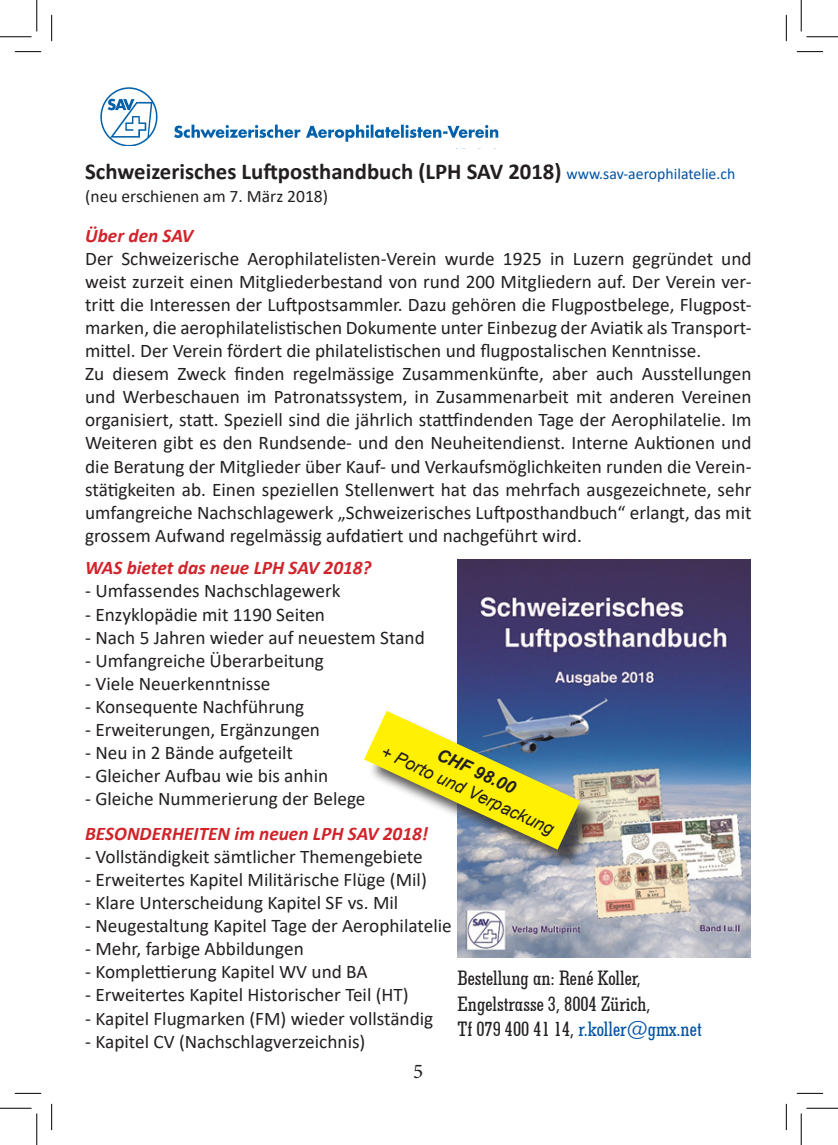
<style>
.page{position:relative;width:838px;height:1145px;background:#fff}
.page>*{position:absolute;margin:0;border:0;box-sizing:border-box;transform-origin:0 0}
.t1{font:700 22.75px "Calibri";color:#231f20}
.t2{font:500 condensed 21px/25.2px "Geometric Slab 703 BT";color:#231f20}
.t3{font:21px "Minion Pro";color:#231f20}
.t4{font:19.25px/23.1px "Calibri";color:#231f20;text-align:justify}
.t5{font:italic 700 19.25px "Calibri";color:#d1232a}
.t6{font:17.5px "Calibri";color:#231f20}
.t7{font:italic 17.5px "Arial";color:#231f20}
.t8{font:italic 700 17.5px "Arial";color:#231f20}
.s1{font-weight:400;font-size:15.75px;color:#0154a6}
.s2{color:#0154a6}
</style>
<div class="page">
<img style="left:457px;top:560px;width:293px;height:398px">
<img style="left:100px;top:88px;width:398px;height:58px">
<div style="left:368px;top:715px;width:233px;height:155px;background:#231f20;opacity:.75"></div>
<svg style="left:364px;top:711px;width:216px;height:139px"></svg>
<svg style="left:15px;top:51px;width:26px;height:1px"></svg>
<svg style="left:796px;top:51px;width:27px;height:1px"></svg>
<svg style="left:15px;top:1093px;width:26px;height:1px"></svg>
<svg style="left:796px;top:1093px;width:27px;height:1px"></svg>
<svg style="left:51px;top:15px;width:1px;height:26px"></svg>
<svg style="left:51px;top:1104px;width:1px;height:26px"></svg>
<svg style="left:786px;top:15px;width:1px;height:26px"></svg>
<svg style="left:786px;top:1104px;width:1px;height:26px"></svg>
<hr style="left:0;top:36px;width:32px;height:1px;background:#000">
<hr style="left:806px;top:36px;width:31px;height:1px;background:#000">
<hr style="left:0;top:1108px;width:32px;height:1px;background:#000">
<hr style="left:806px;top:1108px;width:31px;height:1px;background:#000">
<hr style="left:36px;top:0;width:1px;height:31px;background:#000">
<hr style="left:36px;top:1113px;width:1px;height:32px;background:#000">
<hr style="left:800px;top:0;width:1px;height:31px;background:#000">
<hr style="left:800px;top:1113px;width:1px;height:32px;background:#000">
<p class="t1" style="left:85px;top:155px;width:651px">Schweizerisches Luftposthandbuch (LPH SAV 2018) <span class="s1">www.sav-aerophilatelie.ch</span></p>
<p class="t6" style="left:85px;top:184px;width:244px">(neu erschienen am 7. März 2018)</p>
<p class="t5" style="left:85px;top:222px;width:110px">Über den SAV</p>
<p class="t4" style="left:85px;top:246px;width:667px">Der Schweizerische Aerophilatelisten-Verein wurde 1925 in Luzern gegründet und weist zurzeit einen Mitgliederbestand von rund 200 Mitgliedern auf. Der Verein ver&shy;tritt die Interessen der Luftpostsammler. Dazu gehören die Flugpostbelege, Flugpost&shy;marken, die aerophilatelistischen Dokumente unter Einbezug der Aviatik als Transport&shy;mittel. Der Verein fördert die philatelistischen und flugpostalischen Kenntnisse.</p>
<p class="t4" style="left:85px;top:362px;width:667px">Zu diesem Zweck finden regelmässige Zusammenkünfte, aber auch Ausstellungen und Werbeschauen im Patronatssystem, in Zusammenarbeit mit anderen Vereinen organisiert, statt. Speziell sind die jährlich stattfindenden Tage der Aerophilatelie. Im Weiteren gibt es den Rundsende- und den Neuheitendienst. Interne Auktionen und die Beratung der Mitglieder über Kauf- und Verkaufsmöglichkeiten runden die Verein&shy;stätigkeiten ab. Einen speziellen Stellenwert hat das mehrfach ausgezeichnete, sehr umfangreiche Nachschlagewerk „Schweizerisches Luftposthandbuch“ erlangt, das mit grossem Aufwand regelmässig aufdatiert und nachgeführt wird.</p>
<p class="t5" style="left:85px;top:554px;width:288px">WAS bietet das neue LPH SAV 2018?</p>
<p class="t4" style="left:85px;top:579px;width:257px">- Umfassendes Nachschlagewerk</p>
<p class="t4" style="left:85px;top:602px;width:241px">- Enzyklopädie mit 1190 Seiten</p>
<p class="t4" style="left:85px;top:625px;width:341px">- Nach 5 Jahren wieder auf neuestem Stand</p>
<p class="t4" style="left:85px;top:648px;width:240px">- Umfangreiche Überarbeitung</p>
<p class="t4" style="left:85px;top:671px;width:187px">- Viele Neuerkenntnisse</p>
<p class="t4" style="left:85px;top:695px;width:221px">- Konsequente Nachführung</p>
<p class="t4" style="left:85px;top:718px;width:236px">- Erweiterungen, Ergänzungen</p>
<p class="t4" style="left:85px;top:741px;width:209px">- Neu in 2 Bände aufgeteilt</p>
<p class="t4" style="left:85px;top:764px;width:244px">- Gleicher Aufbau wie bis anhin</p>
<p class="t4" style="left:85px;top:787px;width:282px">- Gleiche Nummerierung der Belege</p>
<p class="t5" style="left:85px;top:820px;width:344px">BESONDERHEITEN im neuen LPH SAV 2018!</p>
<p class="t4" style="left:85px;top:844px;width:339px">- Vollständigkeit sämtlicher Themengebiete</p>
<p class="t4" style="left:85px;top:868px;width:343px">- Erweitertes Kapitel Militärische Flüge (Mil)</p>
<p class="t4" style="left:85px;top:891px;width:314px">- Klare Unterscheidung Kapitel SF vs. Mil</p>
<p class="t4" style="left:85px;top:914px;width:368px">- Neugestaltung Kapitel Tage der Aerophilatelie</p>
<p class="t4" style="left:85px;top:937px;width:220px">- Mehr, farbige Abbildungen</p>
<p class="t4" style="left:85px;top:960px;width:284px">- Komplettierung Kapitel WV und BA</p>
<p class="t4" style="left:85px;top:983px;width:325px">- Erweitertes Kapitel Historischer Teil (HT)</p>
<p class="t4" style="left:85px;top:1006px;width:349px">- Kapitel Flugmarken (FM) wieder vollständig</p>
<p class="t4" style="left:85px;top:1029px;width:282px">- Kapitel CV (Nachschlagverzeichnis)</p>
<p class="t7" style="left:387px;top:740px;width:190px;rotate:25deg">+ Porto und Verpackung</p>
<p class="t8" style="left:443px;top:742px;width:86px;rotate:25deg">CHF 98.00</p>
<p class="t2" style="left:457px;top:965px;width:246px">Bestellung an: René Koller,<br>Engelstrasse 3, 8004 Zürich,<br>Tf 079 400 41 14, <span class="s2">r.koller@gmx.net</span></p>
<p class="t3" style="left:413px;top:1057px;width:12px">5</p>
</div>
